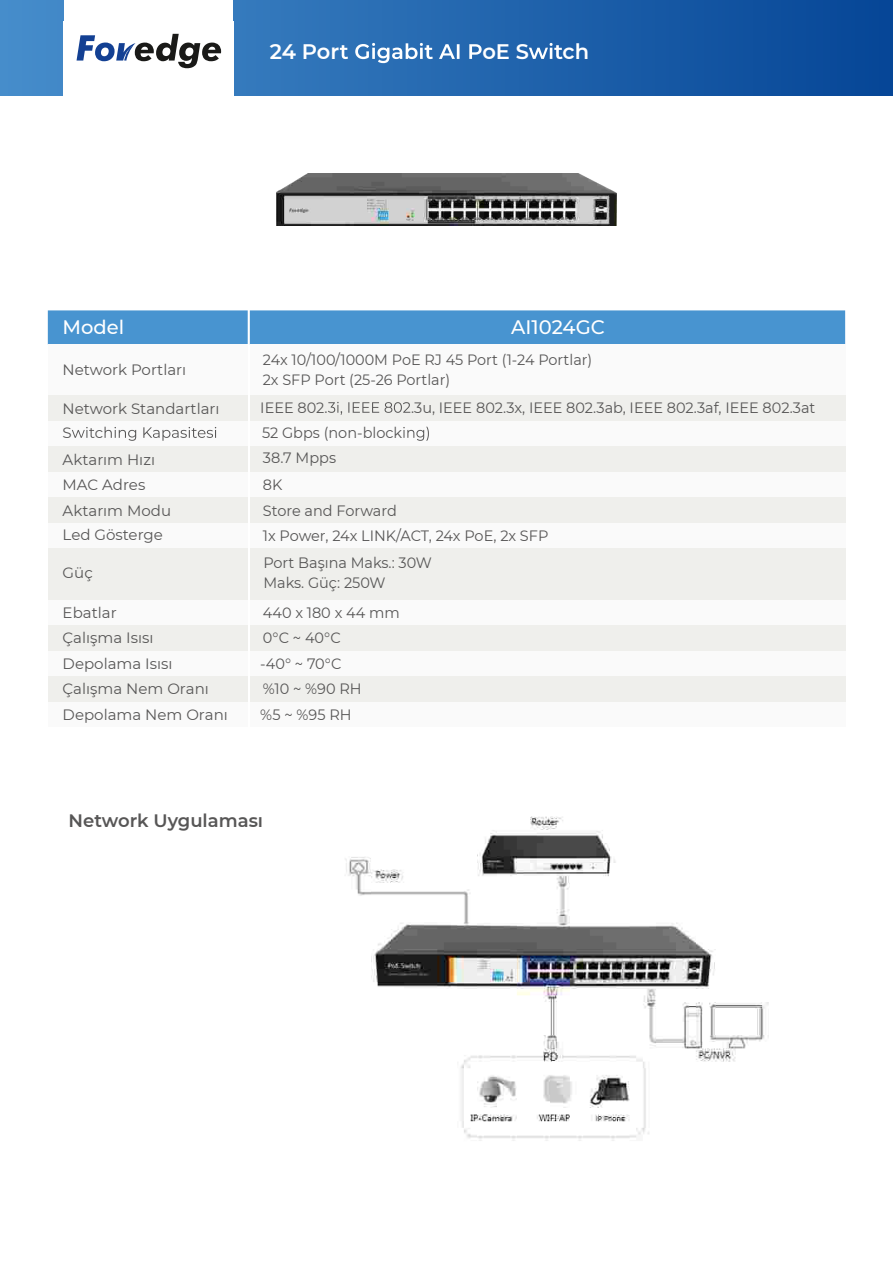
<style>
.page{position:relative;width:893px;height:1263px;background:#fff}
.page>*{position:absolute;margin:0;border:0;box-sizing:border-box;transform-origin:0 0}
.t1{font:600 21px "Montserrat";letter-spacing:-.005em;color:#fff}
.t2{font:500 19.5px "Montserrat";color:#fff}
.t3{font:600 18px "Montserrat";color:#575656}
.t4{font:15px/20.5px "Montserrat";color:#575656;scale:.96 1}
.t5{font:15px/27px "Montserrat";color:#575656}
</style>
<div class="page">
<img style="left:276px;top:174px;width:341px;height:52px">
<div style="left:48px;top:310px;width:797px;height:34px;background:#4894d0"></div>
<div style="left:0;top:0;width:64px;height:96px;background:#448ac9"></div>
<div style="left:234px;top:0;width:659px;height:96px;background:linear-gradient(to right,#357abd,#054596)"></div>
<div style="left:250px;top:344px;width:595px;height:51px;background:#fafafa"></div>
<div style="left:48px;top:344px;width:200px;height:51px;background:#fafafa"></div>
<div style="left:250px;top:421px;width:595px;height:25px;background:#fafafa"></div>
<div style="left:48px;top:421px;width:200px;height:25px;background:#fafafa"></div>
<div style="left:250px;top:600px;width:595px;height:25px;background:#fafafa"></div>
<div style="left:250px;top:472px;width:595px;height:25px;background:#fafafa"></div>
<div style="left:48px;top:600px;width:200px;height:25px;background:#fafafa"></div>
<div style="left:48px;top:472px;width:200px;height:25px;background:#fafafa"></div>
<div style="left:250px;top:702px;width:595px;height:25px;background:#fafafa"></div>
<div style="left:250px;top:523px;width:595px;height:26px;background:#fafafa"></div>
<div style="left:48px;top:702px;width:200px;height:25px;background:#fafafa"></div>
<div style="left:48px;top:523px;width:200px;height:26px;background:#fafafa"></div>
<div style="left:250px;top:651px;width:595px;height:25px;background:#fafafa"></div>
<div style="left:48px;top:651px;width:200px;height:25px;background:#fafafa"></div>
<div style="left:250px;top:395px;width:595px;height:26px;background:#efefec"></div>
<div style="left:48px;top:395px;width:200px;height:26px;background:#efefec"></div>
<div style="left:250px;top:446px;width:595px;height:26px;background:#efefec"></div>
<div style="left:48px;top:446px;width:200px;height:26px;background:#efefec"></div>
<div style="left:250px;top:497px;width:595px;height:26px;background:#efefec"></div>
<div style="left:48px;top:497px;width:200px;height:26px;background:#efefec"></div>
<div style="left:250px;top:676px;width:595px;height:26px;background:#efefec"></div>
<div style="left:250px;top:549px;width:595px;height:51px;background:#efefec"></div>
<div style="left:48px;top:676px;width:200px;height:26px;background:#efefec"></div>
<div style="left:48px;top:549px;width:200px;height:51px;background:#efefec"></div>
<div style="left:250px;top:625px;width:595px;height:26px;background:#efefec"></div>
<div style="left:48px;top:625px;width:200px;height:26px;background:#efefec"></div>
<svg style="left:72px;top:427px;width:23px;height:11px"></svg>
<svg style="left:105px;top:427px;width:111px;height:14px"></svg>
<svg style="left:403px;top:427px;width:26px;height:14px"></svg>
<svg style="left:328px;top:402px;width:82px;height:13px"></svg>
<svg style="left:340px;top:43px;width:142px;height:20px"></svg>
<svg style="left:529px;top:43px;width:34px;height:16px"></svg>
<svg style="left:77px;top:34px;width:144px;height:34px"></svg>
<img style="left:345px;top:816px;width:424px;height:325px">
<h1 class="t1" style="left:270px;top:37px;width:71px">24 Por</h1>
<h1 class="t1" style="left:482px;top:37px;width:48px">oE S</h1>
<h1 class="t1" style="left:563px;top:37px;width:28px">ch</h1>
<h2 class="t2" style="left:63px;top:314px;width:63px">Model</h2>
<h2 class="t2" style="left:511px;top:314px;width:95px">AI1024GC</h2>
<p class="t4" style="left:263px;top:348px;width:344px">24x 10/100/1000M PoE RJ 45 Port (1-24 Portlar)<br>2x SFP Port (25-26 Portlar)</p>
<p class="t4" style="left:262px;top:419px;width:148px;line-height:25.3px">52 Gbps (non-block<br>38.7 Mpps</p>
<p class="t4" style="left:263px;top:497px;width:299px;line-height:25.2px">Store and Forward<br>1x Power, 24x LINK/ACT, 24x PoE, 2x SFP</p>
<p class="t4" style="left:263px;top:551px;width:177px">Port Başına Maks.: 30W<br>Maks. Güç: 250W</p>
<p class="t5" style="left:63px;top:356px;width:125px">Network Portları</p>
<p class="t4" style="left:260px;top:397px;width:72px">IEEE 802.</p>
<p class="t4" style="left:411px;top:397px;width:423px">.3u, IEEE 802.3x, IEEE 802.3ab, IEEE 802.3af, IEEE 802.3at</p>
<p class="t5" style="left:63px;top:394px;width:158px">Network Standartları</p>
<p class="t5" style="left:63px;top:418px;width:11px">S</p>
<p class="t5" style="left:63px;top:418px;width:94px;text-indent:32px">c<br>Aktarım Hızı</p>
<p class="t5" style="left:63px;top:498px;width:110px;line-height:24px">Aktarım Modu<br>Led Gösterge</p>
<p class="t5" style="left:63px;top:558px;width:32px">Güç</p>
<p class="t5" style="left:63px;top:471px;width:84px">MAC Adres</p>
<p class="t4" style="left:263px;top:474px;width:22px">8K</p>
<p class="t5" style="left:63px;top:600px;width:92px;line-height:24.9px">Ebatlar<br>Çalışma Isısı</p>
<p class="t5" style="left:63px;top:674px;width:148px">Çalışma Nem Oranı</p>
<p class="t5" style="left:63px;top:650px;width:111px">Depolama Isısı</p>
<p class="t5" style="left:63px;top:701px;width:167px">Depolama Nem Oranı</p>
<p class="t4" style="left:263px;top:599px;width:144px;line-height:25px">440 x 180 x 44 mm<br>0°C ~ 40°C</p>
<p class="t4" style="left:260px;top:653px;width:86px">-40° ~ 70°C</p>
<p class="t4" style="left:263px;top:678px;width:104px">%10 ~ %90 RH</p>
<p class="t4" style="left:260px;top:704px;width:97px">%5 ~ %95 RH</p>
<p class="t3" style="left:69px;top:808px;width:196px">Network Uygulaması</p>
</div>
